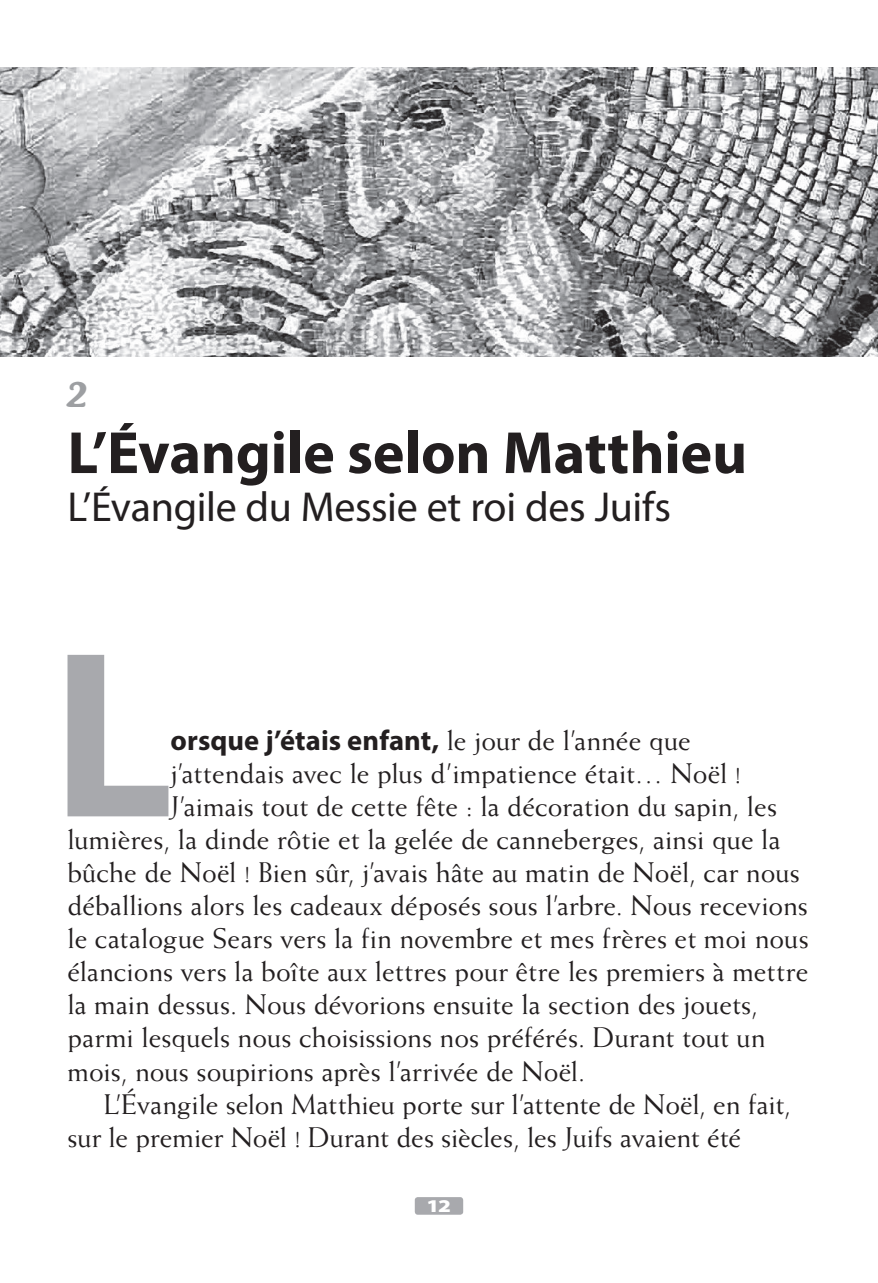
<style>
.page{position:relative;width:878px;height:1283px;background:#fff}
.page>*{position:absolute;margin:0;border:0;box-sizing:border-box;transform-origin:0 0}
.t1{font:700 239.4px "Myriad Pro";color:#a8a9ad}
.t2{font:700 60px "Myriad Pro";letter-spacing:-.005em;color:#231f20}
.t3{font:42px "Myriad Pro";letter-spacing:-.01em;color:#231f20}
.t4{font:italic 500 42px "CT Mercurius Std";color:#9d9fa2}
.t5{font:28.5px "Weiss Std";color:#231f20}
.t6{font:700 28.5px "Myriad Pro";letter-spacing:.005em;color:#231f20}
.t7{font:900 18px "Myriad Pro";color:#fff;scale:1.25 1}
.s1{font-family:"Weiss Std";font-weight:400}
</style>
<div class="page">
<div style="left:415px;top:1197px;width:48px;height:17px;background:#a8a9ad;border-radius:3px"></div>
<img style="left:0;top:68px;width:878px;height:288px">
<h3 class="t4" style="left:68px;top:371px;width:22px">2</h3>
<h2 class="t2" style="left:68px;top:414px;width:681px">L’Évangile selon Matthieu</h2>
<h3 class="t3" style="left:68px;top:481px;width:605px">L’Évangile du Messie et roi des Juifs</h3>
<h1 class="t1" style="left:52px;top:579px;width:124px">L</h1>
<p class="t6" style="left:170px;top:722px;width:521px">orsque j’étais enfant, <span class="s1">le jour de l’année que</span></p>
<p class="t5" style="left:170px;top:757px;width:572px">j’attendais avec le plus d’impatience était… Noël !</p>
<p class="t5" style="left:170px;top:790px;width:608px">J’aimais tout de cette fête : la décoration du sapin, les</p>
<p class="t5" style="left:67px;top:823px;width:714px">lumières, la dinde rôtie et la gelée de canneberges, ainsi que la</p>
<p class="t5" style="left:67px;top:856px;width:733px">bûche de Noël ! Bien sûr, j’avais hâte au matin de Noël, car nous</p>
<p class="t5" style="left:67px;top:889px;width:742px">déballions alors les cadeaux déposés sous l’arbre. Nous recevions</p>
<p class="t5" style="left:67px;top:922px;width:742px">le catalogue Sears vers la fin novembre et mes frères et moi nous</p>
<p class="t5" style="left:67px;top:955px;width:742px">élancions vers la boîte aux lettres pour être les premiers à mettre</p>
<p class="t5" style="left:67px;top:988px;width:692px">la main dessus. Nous dévorions ensuite la section des jouets,</p>
<p class="t5" style="left:67px;top:1021px;width:699px">parmi lesquels nous choisissions nos préférés. Durant tout un</p>
<p class="t5" style="left:67px;top:1054px;width:519px">mois, nous soupirions après l’arrivée de Noël.</p>
<p class="t5" style="left:103px;top:1087px;width:688px">L’Évangile selon Matthieu porte sur l’attente de Noël, en fait,</p>
<p class="t5" style="left:67px;top:1120px;width:675px">sur le premier Noël ! Durant des siècles, les Juifs avaient été</p>
<p class="t7" style="left:426px;top:1195px;width:21px">12</p>
</div>
